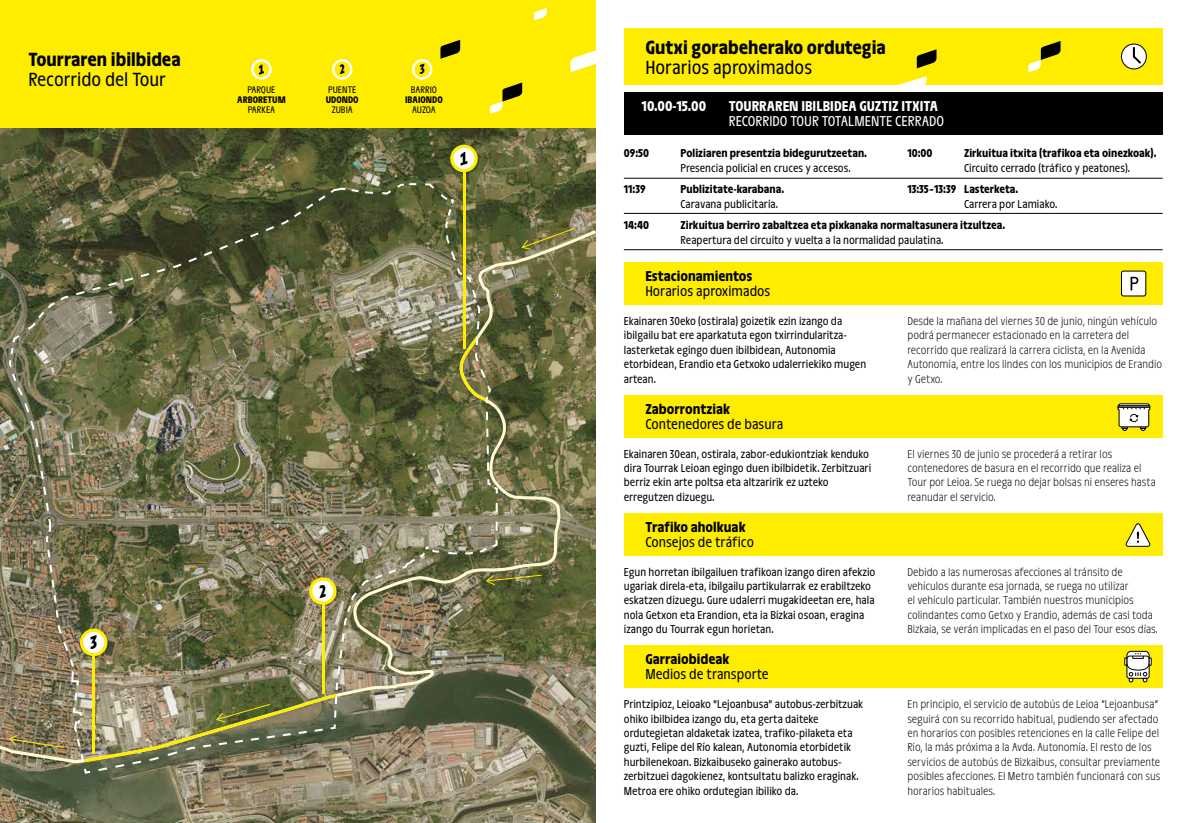
<style>
.page{position:relative;width:1191px;height:823px;background:#fff}
.page>*{position:absolute;margin:0;border:0;box-sizing:border-box;transform-origin:0 0}
.t1{font:700 20px "Galibier";color:#000}
.t2{font:20px "Galibier";color:#000}
.t3{font:15px "Galibier";color:#000}
.t4{font:700 15px "Galibier";color:#000}
.t5{font:700 15px "Galibier";color:#fff}
.t6{font:15px "Galibier";color:#fff}
.t7{font:12px/14.4px "Galibier";color:#000}
.t8{font:300 12px/14.4px "Galibier";color:#000}
.t9{font:700 12px "Galibier";color:#000}
.t10{font:10px "Galibier";color:#000}
.t11{font:700 10px "Galibier";color:#000}
</style>
<div class="page">
<img style="left:0;top:128px;width:595px;height:694px">
<div style="left:0;top:0;width:595px;height:128px;background:#ffed00"></div>
<div style="left:624px;top:28px;width:538px;height:57px;background:#ffed00"></div>
<svg style="left:0;top:228px;width:596px;height:536px;background:#72714d"></svg>
<img style="left:8px;top:182px;width:491px;height:592px">
<svg style="left:450px;top:145px;width:29px;height:29px"></svg>
<hr style="left:463px;top:171px;width:2px;height:178px;background:#ffed00">
<svg style="left:310px;top:578px;width:28px;height:28px"></svg>
<hr style="left:322px;top:603px;width:2px;height:90px;background:#ffed00">
<svg style="left:81px;top:629px;width:28px;height:28px"></svg>
<hr style="left:93px;top:654px;width:2px;height:99px;background:#ffed00">
<svg style="left:521px;top:227px;width:54px;height:22px"></svg>
<svg style="left:486px;top:573px;width:56px;height:12px"></svg>
<img style="left:201px;top:691px;width:137px;height:57px">
<svg style="left:9px;top:734px;width:56px;height:14px"></svg>
<svg style="left:251px;top:59px;width:21px;height:21px"></svg>
<svg style="left:570px;top:46px;width:26px;height:26px"></svg>
<svg style="left:440px;top:40px;width:20px;height:19px"></svg>
<svg style="left:490px;top:82px;width:32px;height:32px"></svg>
<svg style="left:534px;top:8px;width:12px;height:12px"></svg>
<div style="left:1121px;top:44px;width:25px;height:25px;background:#fff;border-radius:50%"></div>
<div style="left:1121px;top:44px;width:25px;height:25px;border:1px solid #000;border-radius:50%"></div>
<svg style="left:1132px;top:46px;width:10px;height:19px"></svg>
<svg style="left:916px;top:49px;width:20px;height:19px"></svg>
<svg style="left:1028px;top:41px;width:32px;height:31px"></svg>
<svg style="left:888px;top:76px;width:38px;height:17px"></svg>
<div style="left:624px;top:93px;width:538px;height:42px;background:#000"></div>
<div style="left:624px;top:262px;width:538px;height:42px;background:#ffed00"></div>
<div style="left:1121px;top:271px;width:24px;height:25px;background:#fff;border-radius:2px"></div>
<div style="left:1121px;top:270px;width:25px;height:26px;border:1px solid #000;border-radius:2px"></div>
<svg style="left:1130px;top:276px;width:8px;height:14px"></svg>
<div style="left:624px;top:394px;width:538px;height:43px;background:#ffed00"></div>
<svg style="left:1117px;top:403px;width:33px;height:27px"></svg>
<div style="left:624px;top:512px;width:538px;height:43px;background:#ffed00"></div>
<svg style="left:1125px;top:523px;width:25px;height:24px"></svg>
<div style="left:624px;top:645px;width:538px;height:42px;background:#ffed00"></div>
<svg style="left:1124px;top:650px;width:28px;height:32px"></svg>
<hr style="left:624px;top:178px;width:538px;height:1px;background:#000">
<hr style="left:624px;top:213px;width:538px;height:1px;background:#000">
<hr style="left:624px;top:249px;width:538px;height:1px;background:#000">
<svg style="left:309px;top:577px;width:27px;height:27px"></svg>
<svg style="left:332px;top:59px;width:20px;height:21px"></svg>
<svg style="left:80px;top:628px;width:27px;height:27px"></svg>
<svg style="left:412px;top:59px;width:20px;height:21px"></svg>
<h1 class="t1" style="left:28px;top:49px;width:154px">Tourraren ibilbidea</h1>
<h1 class="t2" style="left:28px;top:69px;width:139px">Recorrido del Tour</h1>
<p class="t10" style="left:247px;top:84px;width:30px">PARQUE</p>
<p class="t11" style="left:237px;top:94px;width:50px">ARBORETUM</p>
<p class="t10" style="left:248px;top:104px;width:29px">PARKEA</p>
<p class="t10" style="left:328px;top:84px;width:30px">PUENTE</p>
<p class="t11" style="left:326px;top:94px;width:34px">UDONDO</p>
<p class="t10" style="left:332px;top:104px;width:23px">ZUBIA</p>
<p class="t10" style="left:411px;top:84px;width:27px">BARRIO</p>
<p class="t11" style="left:405px;top:94px;width:39px">IBAIONDO</p>
<p class="t10" style="left:412px;top:104px;width:25px">AUZOA</p>
<h1 class="t1" style="left:645px;top:36px;width:242px">Gutxi gorabeherako ordutegia</h1>
<h1 class="t2" style="left:645px;top:56px;width:168px">Horarios aproximados</h1>
<p class="t5" style="left:641px;top:98px;width:66px">10.00-15.00</p>
<p class="t5" style="left:729px;top:98px;width:211px">TOURRAREN IBILBIDEA GUZTIZ ITXITA</p>
<p class="t6" style="left:729px;top:113px;width:217px">RECORRIDO TOUR TOTALMENTE CERRADO</p>
<p class="t9" style="left:907px;top:147px;width:27px">10:00</p>
<p class="t9" style="left:964px;top:147px;width:194px">Zirkuitua itxita (trafikoa eta oinezkoak).</p>
<p class="t7" style="left:964px;top:160px;width:167px">Circuito cerrado (tráfico y peatones).</p>
<p class="t9" style="left:907px;top:183px;width:112px">13:35–13:39 Lasterketa.</p>
<p class="t7" style="left:964px;top:196px;width:95px">Carrera por Lamiako.</p>
<p class="t9" style="left:624px;top:147px;width:27px">09:50</p>
<p class="t9" style="left:680px;top:147px;width:188px">Poliziaren presentzia bidegurutzeetan.</p>
<p class="t7" style="left:680px;top:160px;width:172px">Presencia policial en cruces y accesos.</p>
<p class="t9" style="left:624px;top:183px;width:23px">11:39</p>
<p class="t9" style="left:680px;top:183px;width:105px">Publizitate-karabana.</p>
<p class="t7" style="left:680px;top:196px;width:99px">Caravana publicitaria.</p>
<p class="t9" style="left:624px;top:219px;width:27px">14:40</p>
<p class="t9" style="left:680px;top:219px;width:326px">Zirkuitua berriro zabaltzea eta pixkanaka normaltasunera itzultzea.</p>
<p class="t7" style="left:680px;top:232px;width:264px">Reapertura del circuito y vuelta a la normalidad paulatina.</p>
<p class="t4" style="left:645px;top:268px;width:109px">Estacionamientos</p>
<p class="t3" style="left:645px;top:283px;width:127px">Horarios aproximados</p>
<p class="t7" style="left:624px;top:314px;width:244px">Ekainaren 30eko (ostirala) goizetik ezin izango da ibilgailu bat ere aparkatuta egon txirrindularitza&shy;lasterketak egingo duen ibilbidean, Autonomia etorbidean, Erandio eta Getxoko udalerriekiko mugen artean.</p>
<p class="t4" style="left:645px;top:400px;width:87px">Zaborrontziak</p>
<p class="t3" style="left:645px;top:415px;width:140px">Contenedores de basura</p>
<p class="t7" style="left:624px;top:446px;width:249px">Ekainaren 30ean, ostirala, zabor-edukiontziak kenduko dira Tourrak Leioan egingo duen ibilbidetik. Zerbitzuari berriz ekin arte poltsa eta altzaririk ez uzteko erregutzen dizuegu.</p>
<p class="t4" style="left:645px;top:518px;width:102px">Trafiko aholkuak</p>
<p class="t3" style="left:645px;top:533px;width:110px">Consejos de tráfico</p>
<p class="t7" style="left:624px;top:564px;width:253px">Egun horretan ibilgailuen trafikoan izango diren afekzio ugariak direla-eta, ibilgailu partikularrak ez erabiltzeko eskatzen dizuegu. Gure udalerri mugakideetan ere, hala nola Getxon eta Erandion, eta ia Bizkai osoan, eragina izango du Tourrak egun horietan.</p>
<p class="t4" style="left:645px;top:651px;width:86px">Garraiobideak</p>
<p class="t3" style="left:645px;top:665px;width:125px">Medios de transporte</p>
<p class="t7" style="left:624px;top:696px;width:241px">Printzipioz, Leioako “Lejoanbusa” autobus-zerbitzuak ohiko ibilbidea izango du, eta gerta daiteke ordutegietan aldaketak izatea, trafiko-pilaketa eta guzti, Felipe del Río kalean, Autonomia etorbidetik hurbilenekoan. Bizkaibuseko gainerako autobus&shy;zerbitzuei dagokienez, kontsultatu balizko eraginak.<br>Metroa ere ohiko ordutegian ibiliko da.</p>
<p class="t8" style="left:907px;top:314px;width:256px">Desde la mañana del viernes 30 de junio, ningún vehículo podrá permanecer estacionado en la carretera del recorrido que realizará la carrera ciclista, en la Avenida Autonomía, entre los lindes con los municipios de Erandio y Getxo.</p>
<p class="t8" style="left:907px;top:446px;width:250px">El viernes 30 de junio se procederá a retirar los contenedores de basura en el recorrido que realiza el Tour por Leioa. Se ruega no dejar bolsas ni enseres hasta reanudar el servicio.</p>
<p class="t8" style="left:907px;top:564px;width:252px">Debido a las numerosas afecciones al tránsito de vehículos durante esa jornada, se ruega no utilizar<br>el vehículo particular. También nuestros municipios colindantes como Getxo y Erandio, además de casi toda Bizkaia, se verán implicadas en el paso del Tour esos días.</p>
<p class="t8" style="left:907px;top:696px;width:254px">En principio, el servicio de autobús de Leioa “Lejoanbusa” seguirá con su recorrido habitual, pudiendo ser afectado en horarios con posibles retenciones en la calle Felipe del Río, la más próxima a la Avda. Autonomía. El resto de los servicios de autobús de Bizkaibus, consultar previamente posibles afecciones. El Metro también funcionará con sus horarios habituales.</p>
</div>
